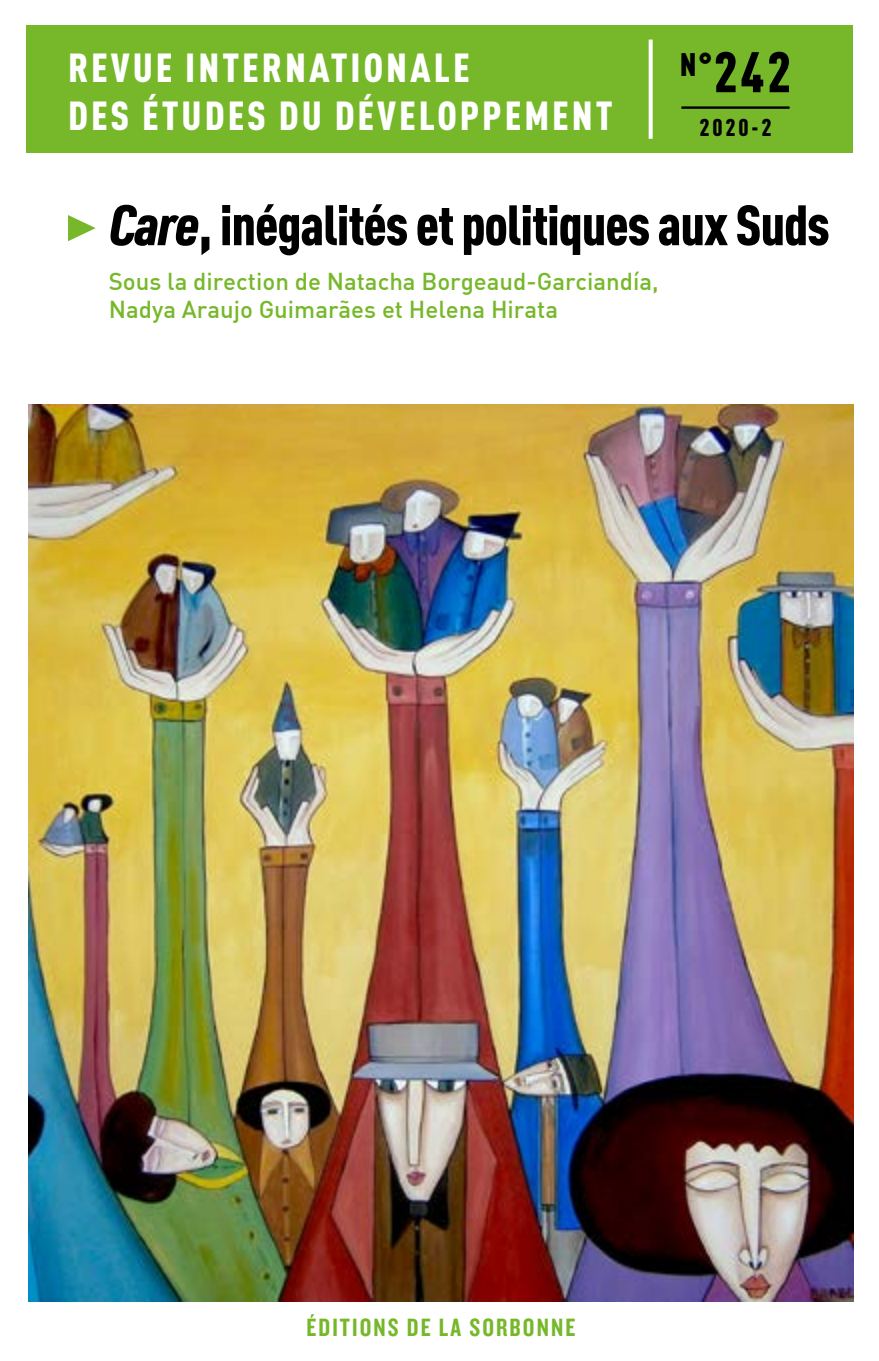
<style>
.page{position:relative;width:879px;height:1361px;background:#fff}
.page>*{position:absolute;margin:0;border:0;box-sizing:border-box;transform-origin:0 0}
.t1{font:900 56.2px "DIN Cond";color:#000}
.t2{font:900 56px "DIN Cond";letter-spacing:-.02em;color:#000}
.t3{font:900 40px/48px "DIN Cond";letter-spacing:.075em;color:#fff}
.t4{font:26px "Knockout HTF49 Liteweight";letter-spacing:.08em;color:#76b82a}
.t5{font:500 24px/28px "DIN";color:#76b82a}
.t6{font:900 24px "DIN Cond";color:#000}
.s1{font-family:"URWDIN Cond W05";font-style:italic}
</style>
<div class="page">
<div style="left:27px;top:25px;width:826px;height:128px;background:#76b82a"></div>
<hr style="left:681px;top:106px;width:108px;height:3px;background:#000">
<svg style="left:648px;top:40px;width:4px;height:99px"></svg>
<img style="left:29px;top:405px;width:824px;height:896px">
<svg style="left:68px;top:215px;width:28px;height:26px"></svg>
<h3 class="t3" style="left:68px;top:43px;width:546px">REVUE INTERNATIONALE<br>DES ÉTUDES DU DÉVELOPPEMENT</h3>
<h1 class="t1" style="left:680px;top:37px;width:112px"><sup>N°</sup>242</h1>
<p class="t6" style="left:699px;top:113px;width:74px">2020-2</p>
<h2 class="t2" style="left:109px;top:190px;width:722px"><span class="s1">Care</span>, inégalités et politiques aux Suds</h2>
<p class="t5" style="left:109px;top:267px;width:551px">Sous la direction de Natacha Borgeaud-Garciandía,<br>Nadya Araujo Guimarães et Helena Hirata</p>
<p class="t4" style="left:306px;top:1314px;width:270px">ÉDITIONS DE LA SORBONNE</p>
</div>
